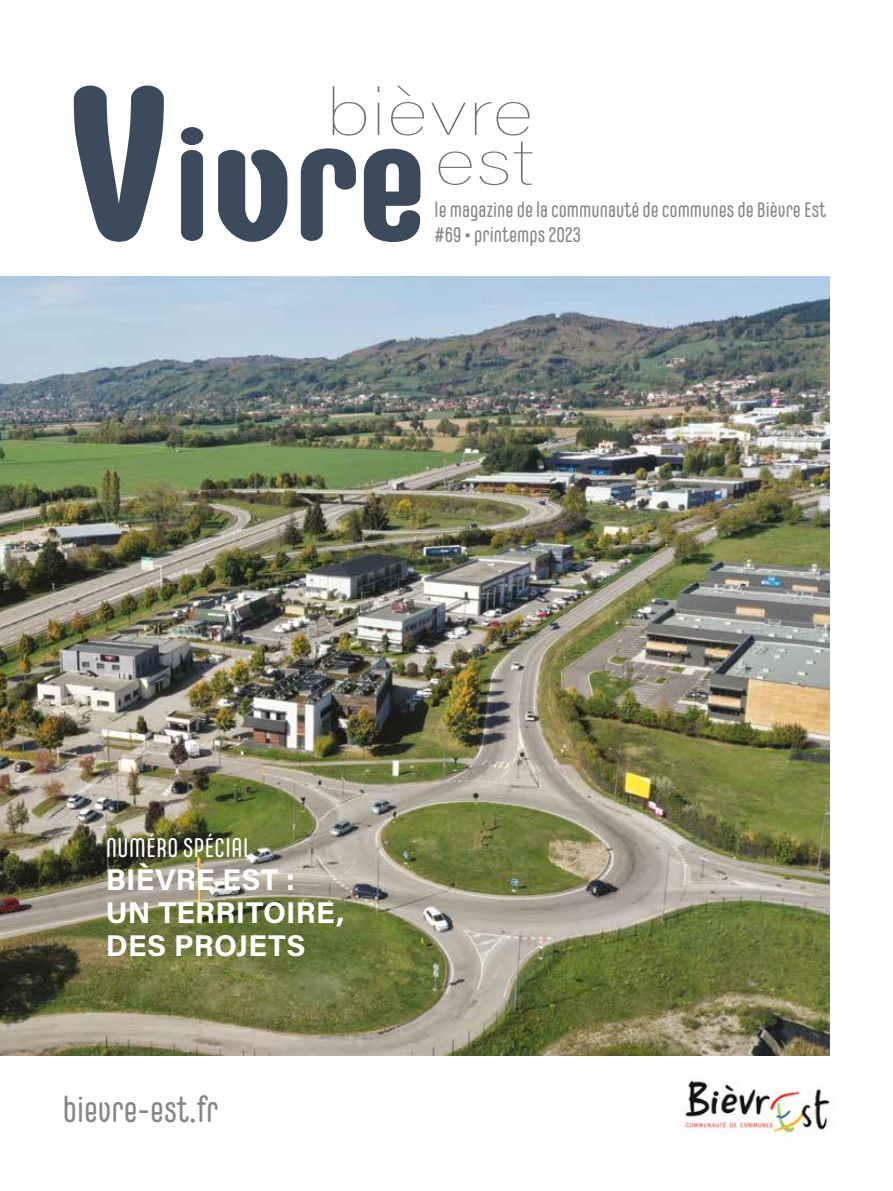
<style>
.page{position:relative;width:893px;height:1191px;background:#fff}
.page>*{position:absolute;margin:0;border:0;box-sizing:border-box;transform-origin:0 0}
.t1{font:700 150px "Carl Marx";color:#3b4b5c;scale:1.24 1}
.t2{font:100 64.5px "Acumin Pro";letter-spacing:.01em;color:#706f6f;scale:1.25 1}
.t3{font:64.5px "Acumin Variable Concept";color:#706f6f;scale:1.25 1}
.t4{font:36px "Carl Marx";color:#878786}
.t5{font:700 30px/33px "Acumin Pro";letter-spacing:.01em;color:#fff}
.t6{font:27px "Carl Marx";color:#fff}
.t7{font:21px/25.2px "Carl Marx";color:#878786}
.s1{font-size:217.5px}
</style>
<div class="page">
<img style="left:0;top:277px;width:829px;height:778px">
<img style="left:680px;top:1077px;width:154px;height:58px">
<h1 class="t1" style="left:65px;top:127px;width:293px"><span class="s1">V</span>ivre</h1>
<h2 class="t2" style="left:326px;top:86px;width:167px">bièvre</h2>
<h2 class="t3" style="left:434px;top:124px;width:81px">est</h2>
<p class="t7" style="left:435px;top:197px;width:393px">le magazine de la communauté de communes de Bièvre Est #69 • printemps 2023</p>
<p class="t6" style="left:106px;top:833px;width:148px">NUMÉRO SPÉCIAL</p>
<h3 class="t5" style="left:106px;top:863px;width:240px">BIÈVRE EST :<br>UN TERRITOIRE,<br>DES PROJETS</h3>
<h3 class="t4" style="left:63px;top:1090px;width:157px">bievre-est.fr</h3>
</div>
